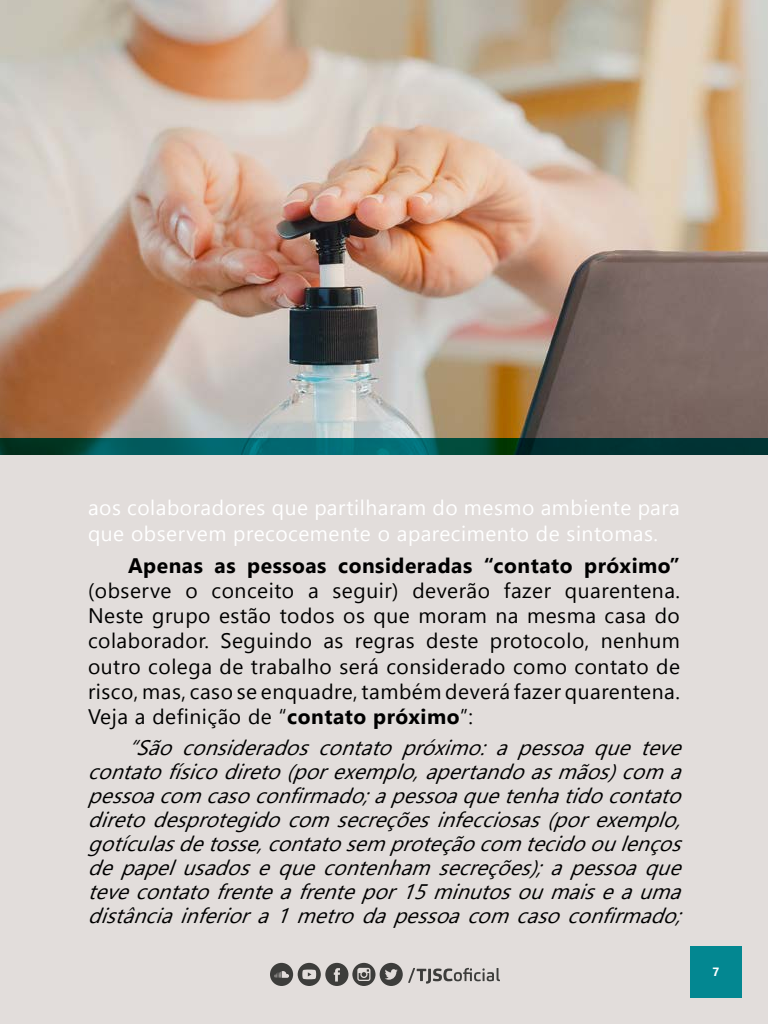
<style>
.page{position:relative;width:768px;height:1024px;background:#e2dddb}
.page>*{position:absolute;margin:0;border:0;box-sizing:border-box;transform-origin:0 0}
.t1{font:italic 21px/24px "Gadugi";color:#000;text-align:justify}
.t2{font:21px/25.2px "Gadugi";letter-spacing:.025em;color:#000;text-align:justify}
.t3{font:21px/25.2px "Gadugi";letter-spacing:.025em;color:#fff}
.t4{font:700 21px "Gadugi";letter-spacing:.025em;color:#000}
.t5{font:700 12px "Gadugi";color:#fff}
.s1{font-weight:700}
</style>
<div class="page">
<div style="left:690px;top:946px;width:52px;height:52px;background:#038791"></div>
<img style="left:0;top:1px;width:768px;height:437px">
<svg style="left:0;top:438px;width:768px;height:17px;background:#014b4a"></svg>
<svg style="left:270px;top:963px;width:230px;height:23px"></svg>
<p class="t3" style="left:88px;top:495px;width:594px">aos colaboradores que partilharam do mesmo ambiente para que observem precocemente o aparecimento de sintomas.</p>
<p class="t4" style="left:128px;top:553px;width:553px">Apenas as pessoas consideradas “contato próximo”</p>
<p class="t2" style="left:88px;top:578px;width:594px">(observe o conceito a seguir) deverão fazer quarentena.<br>Neste grupo estão todos os que moram na mesma casa do colaborador. Seguindo as regras deste protocolo, nenhum outro colega de trabalho será considerado como contato de risco, mas, caso se enquadre, também deverá fazer quarentena.<br>Veja a definição de “<span class="s1">contato próximo</span>”:</p>
<p class="t1" style="left:88px;top:736px;width:603px;text-indent:40px">“São considerados contato próximo: a pessoa que teve contatofísicodireto(porexemplo,apertandoasmãos)com a pessoacom casoconfirmado;apessoaquetenhatidocontato diretodesprotegidocom secreçõesinfecciosas(porexemplo, gotículasdetosse,contatosem proteçãocom tecidooulenços depapelusadosequecontenham secreções);apessoaque tevecontatofrenteafrentepor15minutosoumaiseauma distânciainferiora1metrodapessoacom casoconfirmado;</p>
<p class="t5" style="left:713px;top:965px;width:8px">7</p>
</div>
